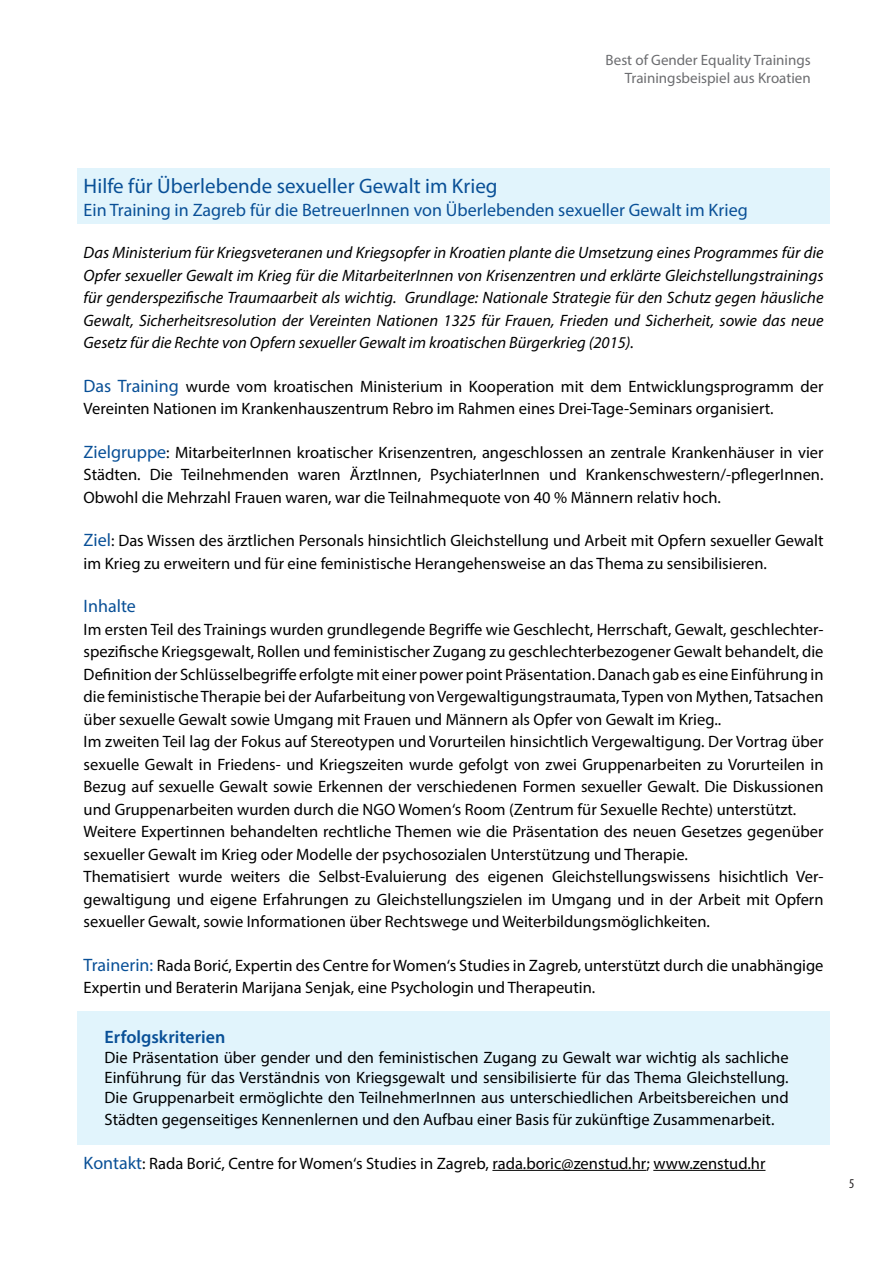
<style>
.page{position:relative;width:893px;height:1263px;background:#fff}
.page>*{position:absolute;margin:0;border:0;box-sizing:border-box;transform-origin:0 0}
.t1{font:21px "Myriad Pro";color:#095097}
.t2{font:18px "Myriad Pro";color:#095097}
.t3{font:600 18px "Myriad Pro";color:#095097}
.t4{font:16.5px/22.5px "Myriad Pro";color:#000001}
.t5{font:italic 16.5px/22.5px "Myriad Pro";color:#000001;text-align:justify}
.t6{font:15px/18px "Myriad Pro";color:#6c6d70;text-align:right}
.t7{font:condensed 13.5px "Myriad Pro";color:#231f20}
.s1{font-size:18px;color:#095097}
</style>
<div class="page">
<div style="left:77px;top:1011px;width:753px;height:134px;background:#e1f4fc"></div>
<div style="left:77px;top:168px;width:753px;height:56px;background:#e1f4fc"></div>
<hr style="left:492px;top:1170px;width:154px;height:1px;background:#000001">
<hr style="left:653px;top:1170px;width:112px;height:1px;background:#000001">
<p class="t6" style="left:606px;top:51px;width:207px">Best of Gender Equality Trainings<br>Trainingsbeispiel aus Kroatien</p>
<p class="t1" style="left:84px;top:173px;width:416px">Hilfe für Überlebende sexueller Gewalt im Krieg</p>
<p class="t2" style="left:84px;top:199px;width:666px">Ein Training in Zagreb für die BetreuerInnen von Überlebenden sexueller Gewalt im Krieg</p>
<p class="t5" style="left:84px;top:241px;width:741px">Das Ministerium für Kriegsveteranen und Kriegsopfer in Kroatien plante die Umsetzung eines Programmes für die Opfer sexueller Gewalt im Krieg für die MitarbeiterInnen von Krisenzentren und erklärte Gleichstellungstrainings für genderspezifische Traumaarbeit als wichtig. Grundlage: Nationale Strategie für den Schutz gegen häusliche Gewalt, Sicherheitsresolution der Vereinten Nationen 1325 für Frauen, Frieden und Sicherheit, sowie das neue Gesetz für die Rechte von Opfern sexueller Gewalt im kroatischen Bürgerkrieg (2015).</p>
<p class="t4" style="left:84px;top:375px;width:741px"><span class="s1">Das Training</span> wurde vom kroatischen Ministerium in Kooperation mit dem Entwicklungsprogramm der<br>Vereinten Nationen im Krankenhauszentrum Rebro im Rahmen eines Drei-Tage-Seminars organisiert.</p>
<p class="t4" style="left:84px;top:441px;width:741px;text-align:justify"><span class="s1">Zielgruppe</span>: MitarbeiterInnen kroatischer Krisenzentren, angeschlossen an zentrale Krankenhäuser in vier Städten. Die Teilnehmenden waren ÄrztInnen, PsychiaterInnen und Krankenschwestern/-pflegerInnen.<br>Obwohl die Mehrzahl Frauen waren, war die Teilnahmequote von 40 % Männern relativ hoch.</p>
<p class="t4" style="left:84px;top:529px;width:741px"><span class="s1">Ziel</span>: Das Wissen des ärztlichen Personals hinsichtlich Gleichstellung und Arbeit mit Opfern sexueller Gewalt im Krieg zu erweitern und für eine feministische Herangehensweise an das Thema zu sensibilisieren.</p>
<p class="t2" style="left:84px;top:595px;width:54px">Inhalte</p>
<p class="t4" style="left:84px;top:618px;width:741px">Im ersten Teil des Trainings wurden grundlegende Begriffe wie Geschlecht, Herrschaft, Gewalt, geschlechter&shy;spezifische Kriegsgewalt, Rollen und feministischer Zugang zu geschlechterbezogener Gewalt behandelt, die Definition der Schlüsselbegriffe erfolgte mit einer power point Präsentation. Danach gab es eine Einführung in die feministische Therapie bei der Aufarbeitung von Vergewaltigungstraumata, Typen von Mythen, Tatsachen über sexuelle Gewalt sowie Umgang mit Frauen und Männern als Opfer von Gewalt im Krieg..<br>Im zweiten Teil lag der Fokus auf Stereotypen und Vorurteilen hinsichtlich Vergewaltigung. Der Vortrag über sexuelle Gewalt in Friedens- und Kriegszeiten wurde gefolgt von zwei Gruppenarbeiten zu Vorurteilen in Bezug auf sexuelle Gewalt sowie Erkennen der verschiedenen Formen sexueller Gewalt. Die Diskussionen und Gruppenarbeiten wurden durch die NGO Women‘s Room (Zentrum für Sexuelle Rechte) unterstützt.<br>Weitere Expertinnen behandelten rechtliche Themen wie die Präsentation des neuen Gesetzes gegenüber sexueller Gewalt im Krieg oder Modelle der psychosozialen Unterstützung und Therapie.<br>Thematisiert wurde weiters die Selbst-Evaluierung des eigenen Gleichstellungswissens hisichtlich Ver&shy;gewaltigung und eigene Erfahrungen zu Gleichstellungszielen im Umgang und in der Arbeit mit Opfern sexueller Gewalt, sowie Informationen über Rechtswege und Weiterbildungsmöglichkeiten.</p>
<p class="t4" style="left:84px;top:954px;width:741px"><span class="s1">Trainerin:</span> Rada Borić, Expertin des Centre for Women‘s Studies in Zagreb, unterstützt durch die unabhängige<br>Expertin und Beraterin Marijana Senjak, eine Psychologin und Therapeutin.</p>
<p class="t3" style="left:105px;top:1026px;width:122px">Erfolgskriterien</p>
<p class="t4" style="left:105px;top:1047px;width:686px;line-height:19.8px;text-align:justify">Die Präsentation über gender und den feministischen Zugang zu Gewalt war wichtig als sachliche Einführung für das Verständnis von Kriegsgewalt und sensibilisierte für das Thema Gleichstellung.<br>Die Gruppenarbeit ermöglichte den TeilnehmerInnen aus unterschiedlichen Arbeitsbereichen und</p>
<p class="t4" style="left:105px;top:1108px;width:671px">Städten gegenseitiges Kennenlernen und den Aufbau einer Basis für zukünftige Zusammenarbeit.</p>
<p class="t4" style="left:84px;top:1152px;width:683px"><span class="s1">Kontakt</span>: Rada Borić, Centre for Women‘s Studies in Zagreb, rada.boric@zenstud.hr; www.zenstud.hr</p>
<p class="t7" style="left:849px;top:1175px;width:7px">5</p>
</div>
